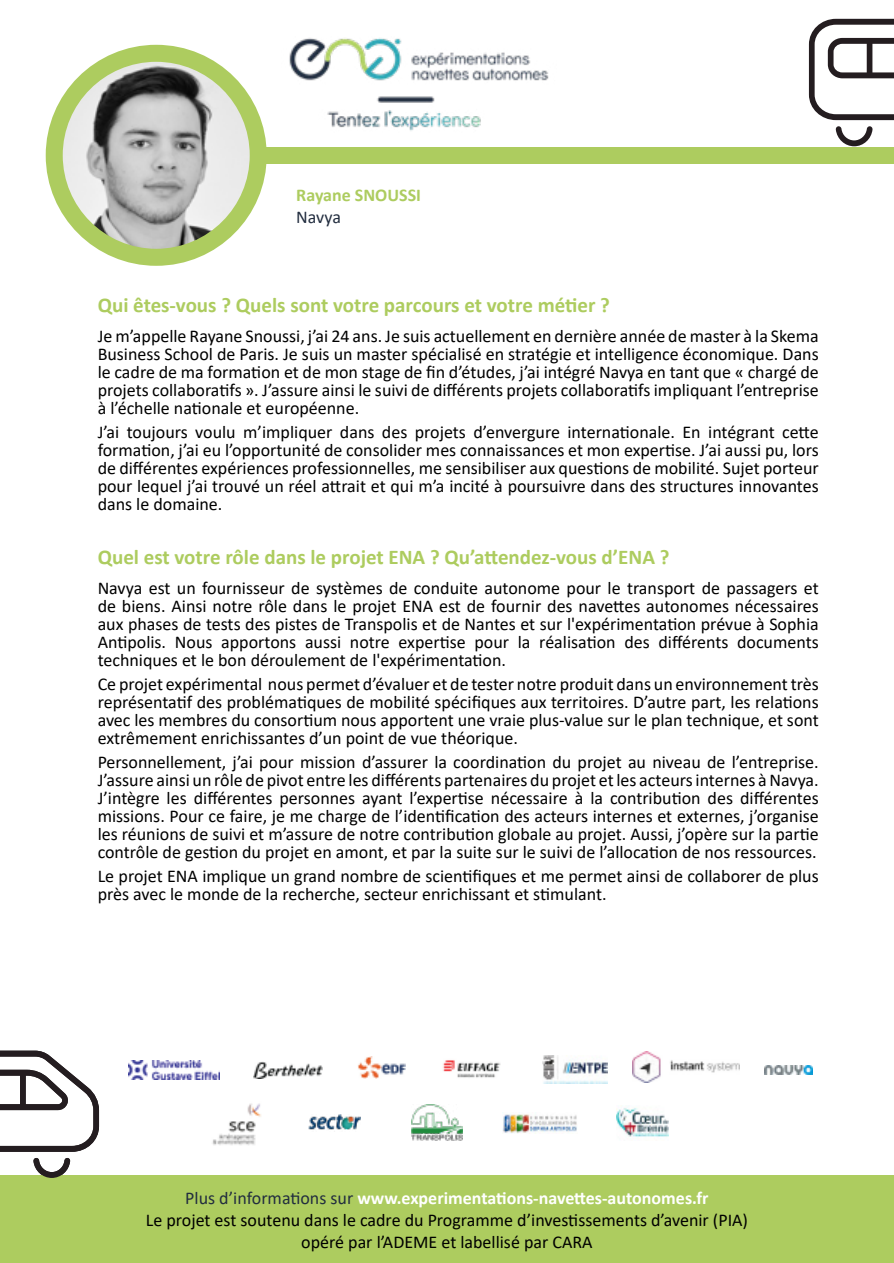
<style>
.page{position:relative;width:894px;height:1263px;background:#fff}
.page>*{position:absolute;margin:0;border:0;box-sizing:border-box;transform-origin:0 0}
.t1{font:700 21px "Calibri";color:#adcc5f}
.t2{font:18px/18px "Calibri";color:#000;text-align:justify}
.t3{font:700 18px "Calibri";color:#adcc5f}
.t4{font:18px "Calibri";letter-spacing:-.01em;color:#222d3f}
.s1{color:#222d3f}
.s2{font-weight:700;color:#fff}
</style>
<div class="page">
<img style="left:129px;top:1060px;width:90px;height:19px">
<img style="left:764px;top:1065px;width:48px;height:9px">
<img style="left:254px;top:1061px;width:68px;height:17px">
<img style="left:212px;top:1103px;width:49px;height:42px">
<img style="left:358px;top:1057px;width:47px;height:21px">
<img style="left:308px;top:1115px;width:53px;height:15px">
<img style="left:443px;top:1060px;width:58px;height:18px">
<img style="left:502px;top:1114px;width:75px;height:20px">
<img style="left:542px;top:1056px;width:66px;height:28px">
<img style="left:617px;top:1107px;width:51px;height:30px">
<img style="left:632px;top:1052px;width:108px;height:31px">
<img style="left:411px;top:1104px;width:52px;height:36px">
<div style="left:142px;top:147px;width:752px;height:17px;background:#adcc5f"></div>
<div style="left:0;top:1176px;width:894px;height:87px;background:#adcc5f"></div>
<img style="left:289px;top:38px;width:260px;height:93px">
<svg style="left:809px;top:19px;width:85px;height:101px"></svg>
<svg style="left:836px;top:126px;width:37px;height:20px"></svg>
<svg style="left:0;top:1051px;width:99px;height:101px"></svg>
<svg style="left:33px;top:1158px;width:37px;height:20px"></svg>
<img style="left:54px;top:53px;width:196px;height:204px">
<div style="left:46px;top:45px;width:221px;height:221px;border:17px solid #adcc5f;border-radius:50%"></div>
<p class="t3" style="left:296px;top:182px;width:126px">Rayane SNOUSSI</p>
<p class="t4" style="left:296px;top:204px;width:46px">Navya</p>
<p class="t1" style="left:98px;top:290px;width:514px">Qui êtes-vous ? Quels sont votre parcours et votre métier ?</p>
<p class="t2" style="left:98px;top:326px;width:723px">Je m’appelle Rayane Snoussi, j’ai 24 ans. Je suis actuellement en dernière année de master à la Skema Business School de Paris. Je suis un master spécialisé en stratégie et intelligence économique. Dans le cadre de ma formation et de mon stage de fin d’études, j’ai intégré Navya en tant que « chargé de projets collaboratifs ». J’assure ainsi le suivi de différents projets collaboratifs impliquant l’entreprise à l’échelle nationale et européenne.</p>
<p class="t2" style="left:98px;top:422px;width:723px">J’ai toujours voulu m’impliquer dans des projets d’envergure internationale. En intégrant cette formation, j’ai eu l’opportunité de consolider mes connaissances et mon expertise. J’ai aussi pu, lors de différentes expériences professionnelles, me sensibiliser aux questions de mobilité. Sujet porteur pour lequel j’ai trouvé un réel attrait et qui m’a incité à poursuivre dans des structures innovantes dans le domaine.</p>
<p class="t1" style="left:98px;top:542px;width:573px">Quel est votre rôle dans le projet ENA ? Qu’attendez-vous d’ENA ?</p>
<p class="t2" style="left:98px;top:578px;width:723px">Navya est un fournisseur de systèmes de conduite autonome pour le transport de passagers et de biens. Ainsi notre rôle dans le projet ENA est de fournir des navettes autonomes nécessaires aux phases de tests des pistes de Transpolis et de Nantes et sur l'expérimentation prévue à Sophia Antipolis. Nous apportons aussi notre expertise pour la réalisation des différents documents techniques et le bon déroulement de l'expérimentation.</p>
<p class="t2" style="left:98px;top:674px;width:723px">Ce projet expérimental nous permet d’évaluer et de tester notre produit dans un environnement très représentatif des problématiques de mobilité spécifiques aux territoires. D’autre part, les relations avec les membres du consortium nous apportent une vraie plus-value sur le plan technique, et sont extrêmement enrichissantes d’un point de vue théorique.</p>
<p class="t2" style="left:98px;top:752px;width:723px">Personnellement, j’ai pour mission d’assurer la coordination du projet au niveau de l’entreprise.<br>J’assure ainsi un rôle de pivot entre les différents partenaires du projet et les acteurs internes à Navya.<br>J’intègre les différentes personnes ayant l’expertise nécessaire à la contribution des différentes missions. Pour ce faire, je me charge de l’identification des acteurs internes et externes, j’organise les réunions de suivi et m’assure de notre contribution globale au projet. Aussi, j’opère sur la partie contrôle de gestion du projet en amont, et par la suite sur le suivi de l’allocation de nos ressources.</p>
<p class="t2" style="left:98px;top:866px;width:723px">Le projet ENA implique un grand nombre de scientifiques et me permet ainsi de collaborer de plus près avec le monde de la recherche, secteur enrichissant et stimulant.</p>
<p class="t2" style="left:146px;top:1187px;width:604px;line-height:21.6px;text-align:center"><span class="s1">Plus d’informations sur</span> <span class="s2">www.experimentations-navettes-autonomes.fr<br></span>Le projet est soutenu dans le cadre du Programme d’investissements d’avenir (PIA) opéré par l’ADEME et labellisé par CARA</p>
</div>
